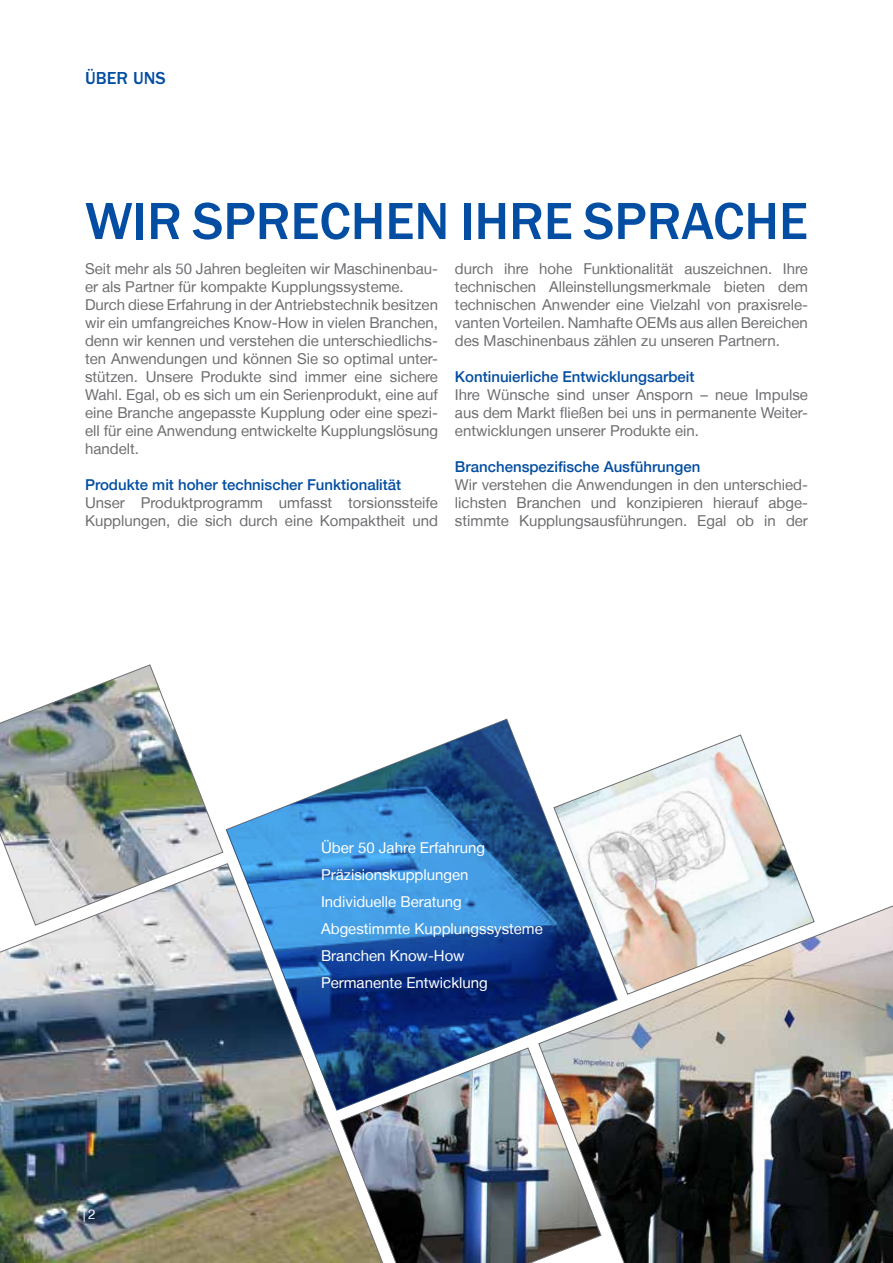
<style>
.page{position:relative;width:893px;height:1263px;background:#fff}
.page>*{position:absolute;margin:0;border:0;box-sizing:border-box;transform-origin:0 0}
.t1{font:500 54px "Franklin Gothic LT Pro";color:#034ea2}
.t2{font:500 18px "Franklin Gothic LT Pro";color:#034ea2}
.t3{font:15px/18px "Helvetica Neue LT";color:#6d6e71;text-align:justify}
.t4{font:15px/27px "Helvetica Neue LT";color:#fff}
.t5{font:500 15px "Helvetica Neue LT";color:#034ea2}
.t6{font:13.5px "Helvetica Neue LT";color:#fff}
</style>
<div class="page">
<img style="left:618px;top:905px;width:275px;height:358px">
<img style="left:0;top:664px;width:618px;height:599px">
<img style="left:226px;top:719px;width:391px;height:391px">
<svg style="left:553px;top:735px;width:262px;height:260px"></svg>
<div style="left:80px;top:1201px;width:23px;height:27px;background:#000;opacity:.92"></div>
<div style="left:75px;top:1199px;width:19px;height:30px;background:#000;opacity:.92"></div>
<p class="t2" style="left:85px;top:68px;width:82px">ÜBER UNS</p>
<h1 class="t1" style="left:85px;top:191px;width:724px">WIR SPRECHEN IHRE SPRACHE</h1>
<p class="t3" style="left:85px;top:260px;width:354px;text-align:left">Seit mehr als 50 Jahren begleiten wir Maschinenbau&shy;er als Partner für kompakte Kupplungssysteme.<br>Durch diese Erfahrung in der Antriebstechnik besitzen wir ein umfangreiches Know-How in vielen Branchen, denn wir kennen und verstehen die unterschiedlichs&shy;ten Anwendungen und können Sie so optimal unter&shy;stützen. Unsere Produkte sind immer eine sichere Wahl. Egal, ob es sich um ein Serienprodukt, eine auf eine Branche angepasste Kupplung oder eine spezi&shy;ell für eine Anwendung entwickelte Kupplungslösung handelt.</p>
<p class="t5" style="left:85px;top:476px;width:318px">Produkte mit hoher technischer Funktionalität</p>
<p class="t3" style="left:85px;top:494px;width:354px">Unser Produktprogramm umfasst torsionssteife<br>Kupplungen, die sich durch eine Kompaktheit und</p>
<p class="t3" style="left:455px;top:260px;width:354px">durch ihre hohe Funktionalität auszeichnen. Ihre technischen Alleinstellungsmerkmale bieten dem technischen Anwender eine Vielzahl von praxisrele&shy;vanten Vorteilen. Namhafte OEMs aus allen Bereichen des Maschinenbaus zählen zu unseren Partnern.</p>
<p class="t5" style="left:455px;top:368px;width:241px">Kontinuierliche Entwicklungsarbeit</p>
<p class="t3" style="left:455px;top:386px;width:354px">Ihre Wünsche sind unser Ansporn – neue Impulse aus dem Markt fließen bei uns in permanente Weiter&shy;entwicklungen unserer Produkte ein.</p>
<p class="t5" style="left:455px;top:458px;width:247px">Branchenspezifische Ausführungen</p>
<p class="t3" style="left:455px;top:476px;width:354px">Wir verstehen die Anwendungen in den unterschied&shy;lichsten Branchen und konzipieren hierauf abge&shy;stimmte Kupplungsausführungen. Egal ob in der</p>
<p class="t6" style="left:83px;top:1206px;width:14px">|2</p>
<p class="t4" style="left:321px;top:834px;width:223px">Über 50 Jahre Erfahrung<br>Präzisionskupplungen<br>Individuelle Beratung<br>Abgestimmte Kupplungssysteme<br>Branchen Know-How<br>Permanente Entwicklung</p>
</div>
